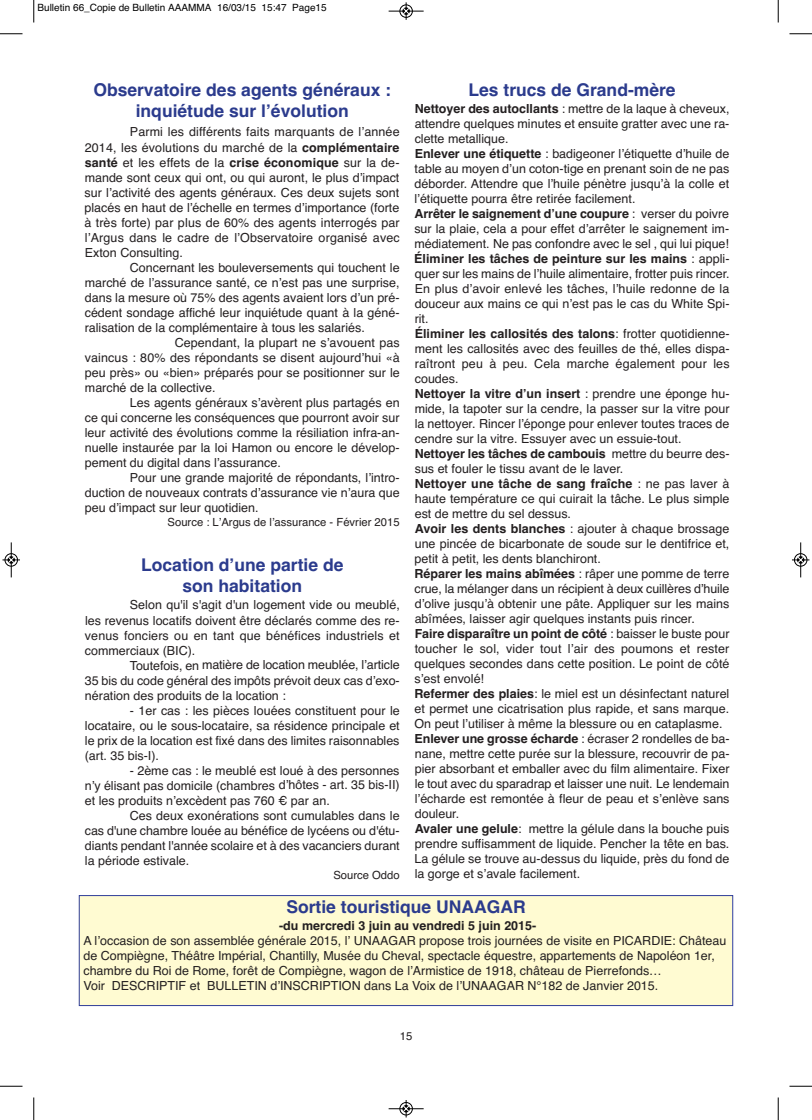
<style>
.page{position:relative;width:812px;height:1120px;background:#fff}
.page>*{position:absolute;margin:0;border:0;box-sizing:border-box;transform-origin:0 0}
.t1{font:700 17.5px/21px "Helvetica";color:#2b3b8d;text-align:center}
.t2{font:12.5px/15px "Helvetica";color:#231f20;text-align:justify}
.t3{font:700 12.5px "Helvetica";color:#231f20}
.t4{font:11.25px "Helvetica";color:#231f20}
.t5{font:10px "Helvetica";color:#000}
.s1{font-weight:700}
</style>
<div class="page">
<div style="left:80px;top:896px;width:652px;height:109px;background:#fffbd2"></div>
<div style="left:79px;top:895px;width:654px;height:111px;border:1px solid #2f3d98"></div>
<svg style="left:33px;top:0;width:2px;height:23px"></svg>
<svg style="left:0;top:33px;width:22px;height:2px"></svg>
<svg style="left:777px;top:0;width:2px;height:23px"></svg>
<svg style="left:789px;top:33px;width:23px;height:2px"></svg>
<svg style="left:33px;top:1097px;width:2px;height:23px"></svg>
<svg style="left:0;top:1086px;width:22px;height:1px"></svg>
<svg style="left:777px;top:1097px;width:2px;height:23px"></svg>
<svg style="left:789px;top:1086px;width:23px;height:1px"></svg>
<div style="left:399px;top:4px;width:14px;height:14px;border:1px solid #fff;border-radius:50%"></div>
<hr style="left:388px;top:11px;width:35px;height:1px;background:#000">
<div style="left:400px;top:5px;width:12px;height:13px;border:1px solid #000;border-radius:50%"></div>
<svg style="left:403px;top:2px;width:6px;height:18px"></svg>
<div style="left:399px;top:1102px;width:14px;height:13px;border:1px solid #fff;border-radius:50%"></div>
<hr style="left:388px;top:1108px;width:35px;height:1px;background:#000">
<div style="left:400px;top:1102px;width:12px;height:13px;border:1px solid #000;border-radius:50%"></div>
<svg style="left:403px;top:1100px;width:6px;height:17px"></svg>
<div style="left:5px;top:553px;width:13px;height:14px;border:1px solid #fff;border-radius:50%"></div>
<hr style="left:11px;top:542px;width:1px;height:35px;background:#000">
<div style="left:5px;top:553px;width:13px;height:13px;border:1px solid #000;border-radius:50%"></div>
<svg style="left:2px;top:557px;width:18px;height:6px"></svg>
<div style="left:794px;top:553px;width:13px;height:14px;border:1px solid #fff;border-radius:50%"></div>
<hr style="left:800px;top:542px;width:1px;height:35px;background:#000">
<div style="left:794px;top:553px;width:13px;height:13px;border:1px solid #000;border-radius:50%"></div>
<svg style="left:792px;top:557px;width:17px;height:6px"></svg>
<p class="t5" style="left:38px;top:2px;width:291px">Bulletin 66_Copie de Bulletin AAAMMA 16/03/15 15:47 Page15</p>
<h1 class="t1" style="left:468px;top:79px;width:209px">Les trucs de Grand-mère</h1>
<p class="t2" style="left:414px;top:101px;width:317px;text-align:left"><span class="s1">Nettoyer des autocllants</span> : mettre de la laque à cheveux, attendre quelques minutes et ensuite gratter avec une ra&shy;clette metallique.<br><span class="s1">Enlever une étiquette</span> : badigeoner l’étiquette d’huile de table au moyen d’un coton-tige en prenant soin de ne pas déborder. Attendre que l’huile pénètre jusqu’à la colle et l’étiquette pourra être retirée facilement.<br><span class="s1">Arrêter le saignement d’une coupure</span> : verser du poivre sur la plaie, cela a pour effet d’arrêter le saignement im&shy;médiatement. Ne pas confondre avec le sel , qui lui pique!<br><span class="s1">Éliminer les tâches de peinture sur les mains</span> : appli&shy;quer sur les mains de l’huile alimentaire, frotter puis rincer.<br>En plus d’avoir enlevé les tâches, l’huile redonne de la douceur aux mains ce qui n’est pas le cas du White Spi&shy;rit.<br><span class="s1">Éliminer les callosités des talons</span>: frotter quotidienne&shy;ment les callosités avec des feuilles de thé, elles dispa&shy;raîtront peu à peu. Cela marche également pour les coudes.<br><span class="s1">Nettoyer la vitre d’un insert</span> : prendre une éponge hu&shy;mide, la tapoter sur la cendre, la passer sur la vitre pour la nettoyer. Rincer l’éponge pour enlever toutes traces de cendre sur la vitre. Essuyer avec un essuie-tout.<br><span class="s1">Nettoyer les tâches de cambouis</span> mettre du beurre des&shy;sus et fouler le tissu avant de le laver.<br><span class="s1">Nettoyer une tâche de sang fraîche</span> : ne pas laver à haute température ce qui cuirait la tâche. Le plus simple est de mettre du sel dessus.<br><span class="s1">Avoir les dents blanches</span> : ajouter à chaque brossage une pincée de bicarbonate de soude sur le dentifrice et, petit à petit, les dents blanchiront.<br><span class="s1">Réparer les mains abîmées</span> : râper une pomme de terre crue, la mélanger dans un récipient à deux cuillères d’huile d’olive jusqu’à obtenir une pâte. Appliquer sur les mains abîmées, laisser agir quelques instants puis rincer.<br><span class="s1">Faire disparaître un point de côté</span> : baisser le buste pour toucher le sol, vider tout l’air des poumons et rester quelques secondes dans cette position. Le point de côté s’est envolé!<br><span class="s1">Refermer des plaies</span>: le miel est un désinfectant naturel et permet une cicatrisation plus rapide, et sans marque.<br>On peut l’utiliser à même la blessure ou en cataplasme.<br><span class="s1">Enlever une grosse écharde</span> : écraser 2 rondelles de ba&shy;nane, mettre cette purée sur la blessure, recouvrir de pa&shy;pier absorbant et emballer avec du film alimentaire. Fixer le tout avec du sparadrap et laisser une nuit. Le lendemain l’écharde est remontée à fleur de peau et s’enlève sans douleur.<br><span class="s1">Avaler une gelule</span>: mettre la gélule dans la bouche puis prendre suffisamment de liquide. Pencher la tête en bas.<br>La gélule se trouve au-dessus du liquide, près du fond de la gorge et s’avale facilement.</p>
<h1 class="t1" style="left:286px;top:896px;width:241px">Sortie touristique UNAAGAR</h1>
<p class="t3" style="left:279px;top:918px;width:259px">-du mercredi 3 juin au vendredi 5 juin 2015-</p>
<p class="t2" style="left:83px;top:933px;width:644px;text-align:left">A l’occasion de son assemblée générale 2015, l’ UNAAGAR propose trois journées de visite en PICARDIE: Château de Compiègne, Théâtre Impérial, Chantilly, Musée du Cheval, spectacle équestre, appartements de Napoléon 1er, chambre du Roi de Rome, forêt de Compiègne, wagon de l’Armistice de 1918, château de Pierrefonds…<br>Voir DESCRIPTIF et BULLETIN d’INSCRIPTION dans La Voix de l’UNAAGAR N°182 de Janvier 2015.</p>
<h1 class="t1" style="left:93px;top:79px;width:299px">Observatoire des agents généraux : inquiétude sur l’évolution</h1>
<p class="t2" style="left:84px;top:124px;width:317px;text-indent:45px">Parmi les différents faits marquants de l’année 2014, les évolutions du marché de la <span class="s1">complémentaire santé</span> et les effets de la <span class="s1">crise économique</span> sur la de&shy;mande sont ceux qui ont, ou qui auront, le plus d’impact sur l’activité des agents généraux. Ces deux sujets sont placés en haut de l’échelle en termes d’importance (forte à très forte) par plus de 60% des agents interrogés par l’Argus dans le cadre de l’Observatoire organisé avec Exton Consulting.</p>
<p class="t2" style="left:130px;top:260px;width:271px">Concernant les bouleversements qui touchent le</p>
<p class="t2" style="left:85px;top:275px;width:316px">marché de l’assurance santé, ce n’est pas une surprise,</p>
<p class="t2" style="left:85px;top:290px;width:316px">dans la mesure où 75% des agents avaient lors d’un pré-</p>
<p class="t2" style="left:85px;top:305px;width:316px">cédent sondage affiché leur inquiétude quant à la géné-</p>
<p class="t2" style="left:85px;top:320px;width:281px">ralisation de la complémentaire à tous les salariés.</p>
<p class="t2" style="left:175px;top:335px;width:226px">Cependant, la plupart ne s’avouent pas</p>
<p class="t2" style="left:85px;top:350px;width:316px">vaincus : 80% des répondants se disent aujourd’hui «à</p>
<p class="t2" style="left:85px;top:365px;width:316px">peu près» ou «bien» préparés pour se positionner sur le</p>
<p class="t2" style="left:85px;top:380px;width:132px">marché de la collective.</p>
<p class="t2" style="left:130px;top:395px;width:271px">Les agents généraux s’avèrent plus partagés en</p>
<p class="t2" style="left:85px;top:410px;width:316px">ce qui concerne les conséquences que pourront avoir sur</p>
<p class="t2" style="left:85px;top:425px;width:316px">leur activité des évolutions comme la résiliation infra-an-</p>
<p class="t2" style="left:85px;top:440px;width:316px">nuelle instaurée par la loi Hamon ou encore le dévelop-</p>
<p class="t2" style="left:85px;top:455px;width:197px">pement du digital dans l’assurance.</p>
<p class="t2" style="left:130px;top:470px;width:271px">Pour une grande majorité de répondants, l’intro-</p>
<p class="t2" style="left:85px;top:485px;width:316px">duction de nouveaux contrats d’assurance vie n’aura que</p>
<p class="t2" style="left:85px;top:500px;width:175px">peu d’impact sur leur quotidien.</p>
<p class="t4" style="left:168px;top:516px;width:233px">Source : L’Argus de l’assurance - Février 2015</p>
<h1 class="t1" style="left:141px;top:555px;width:204px">Location d’une partie de son habitation</h1>
<p class="t2" style="left:85px;top:598px;width:316px;text-indent:45px">Selon qu'il s'agit d'un logement vide ou meublé, les revenus locatifs doivent être déclarés comme des re&shy;venus fonciers ou en tant que bénéfices industriels et commerciaux (BIC).</p>
<p class="t2" style="left:85px;top:658px;width:316px;text-indent:45px">Toutefois, en matière de location meublée, l’article 35 bis du code général des impôts prévoit deux cas d’exo&shy;nération des produits de la location :</p>
<p class="t2" style="left:85px;top:703px;width:316px;text-indent:45px">- 1er cas : les pièces louées constituent pour le locataire, ou le sous-locataire, sa résidence principale et le prix de la location est fixé dans des limites raisonnables (art. 35 bis-I).</p>
<p class="t2" style="left:85px;top:763px;width:316px;text-indent:45px">- 2ème cas : le meublé est loué à des personnes n’y élisant pas domicile (chambres d’hôtes - art. 35 bis-II) et les produits n’excèdent pas 760 € par an.</p>
<p class="t2" style="left:85px;top:808px;width:316px;text-indent:45px">Ces deux exonérations sont cumulables dans le cas d'une chambre louée au bénéfice de lycéens ou d'étu&shy;diants pendant l'année scolaire et à des vacanciers durant la période estivale.</p>
<p class="t4" style="left:333px;top:868px;width:68px">Source Oddo</p>
<p class="t4" style="left:400px;top:1029px;width:14px">15</p>
</div>
